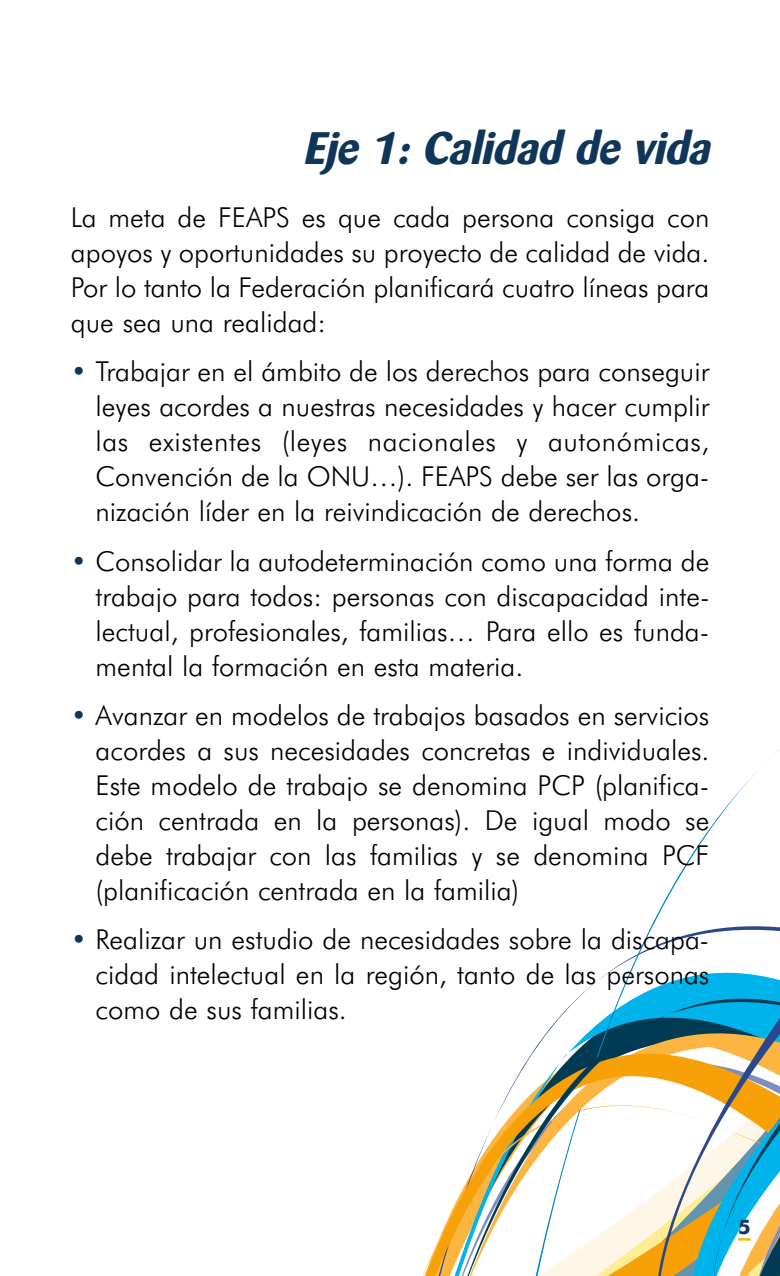
<style>
.page{position:relative;width:780px;height:1276px;background:#fff}
.page>*{position:absolute;margin:0;border:0;box-sizing:border-box;transform-origin:0 0}
.t1{font:italic 700 45px "Barmeno";color:#0f3659}
.t2{font:300 27.5px/35px "Futura BT";color:#000;text-align:justify}
.t3{font:700 20px "Futura BT";color:#0f3659}
.s1{color:#0f3659}
</style>
<div class="page">
<svg style="left:626px;top:896px;width:154px;height:120px"></svg>
<svg style="left:422px;top:1016px;width:358px;height:260px"></svg>
<h1 class="t1" style="left:303px;top:125px;width:418px">Eje 1: Calidad de vida</h1>
<p class="t2" style="left:71px;top:202px;width:640px">La meta de FEAPS es que cada persona consiga con apoyos y oportunidades su proyecto de calidad de vida.<br>Por lo tanto la Federación planificará cuatro líneas para que sea una realidad:</p>
<p class="t2" style="left:96px;top:356px;width:615px;text-indent:-25px"><span class="s1">•</span> Trabajar en el ámbito de los derechos para conseguir leyes acordes a nuestras necesidades y hacer cumplir las existentes (leyes nacionales y autonómicas, Convención de la ONU…). FEAPS debe ser las orga&shy;nización líder en la reivindicación de derechos.</p>
<p class="t2" style="left:96px;top:546px;width:615px;text-indent:-25px"><span class="s1">•</span> Consolidar la autodeterminación como una forma de trabajo para todos: personas con discapacidad inte&shy;lectual, profesionales, familias… Para ello es funda&shy;mental la formación en esta materia.</p>
<p class="t2" style="left:96px;top:700px;width:615px;text-indent:-25px"><span class="s1">•</span> Avanzar en modelos de trabajos basados en servicios acordes a sus necesidades concretas e individuales.<br>Este modelo de trabajo se denomina PCP (planifica&shy;ción centrada en la personas). De igual modo se debe trabajar con las familias y se denomina PCF (planificación centrada en la familia)</p>
<p class="t2" style="left:96px;top:924px;width:615px;text-indent:-25px"><span class="s1">•</span> Realizar un estudio de necesidades sobre la discapa&shy;cidad intelectual en la región, tanto de las personas como de sus familias.</p>
<p class="t3" style="left:738px;top:1218px;width:14px">5</p>
</div>
